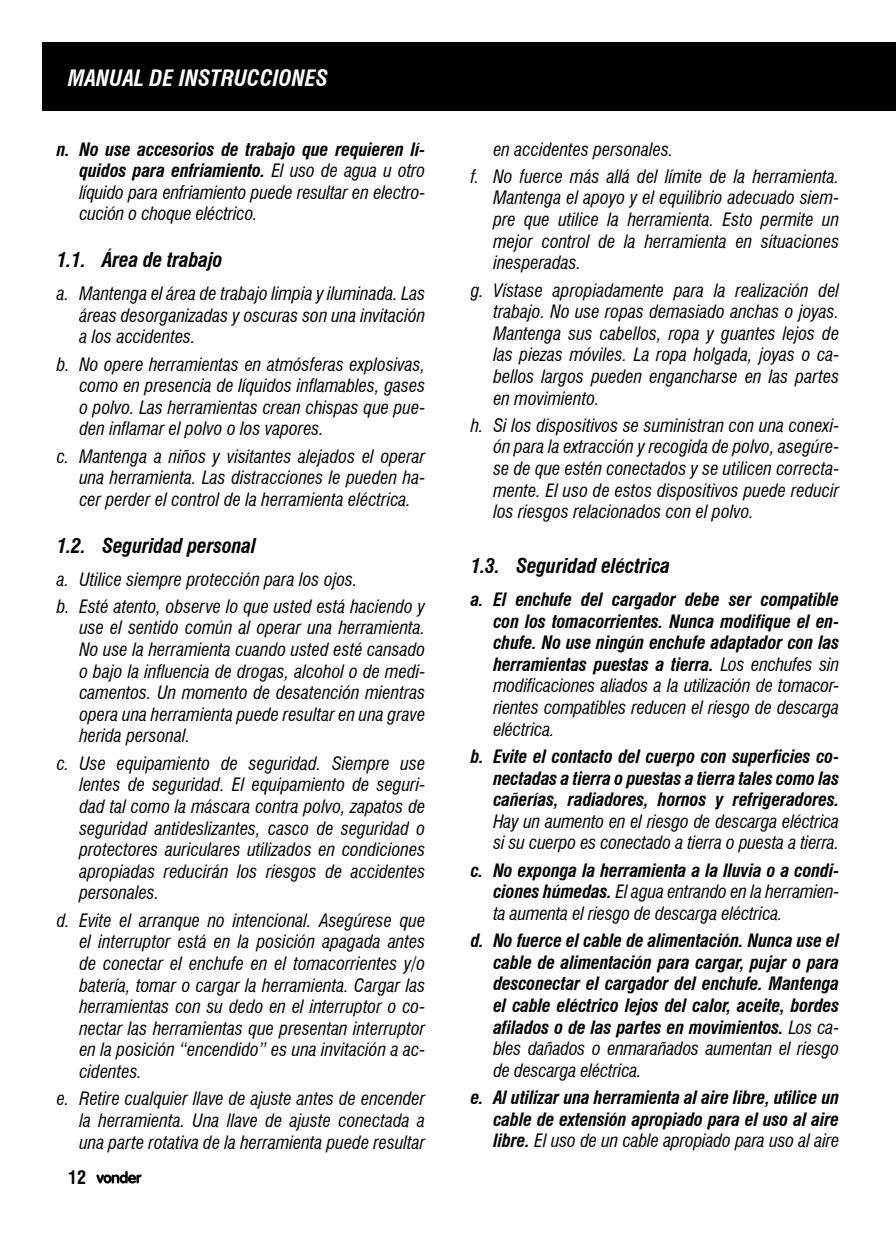
<style>
.page{position:relative;width:896px;height:1248px;background:#fff}
.page>*{position:absolute;margin:0;border:0;box-sizing:border-box;transform-origin:0 0}
.t1{font:italic 700 condensed 22px "Swiss 721 BT";color:#fff}
.t2{font:italic 700 condensed 20px "Swiss 721 BT";letter-spacing:-.01em;color:#000}
.t3{font:italic condensed 18px/21.6px "Swiss 721 BT";color:#000;text-align:justify}
.t4{font:italic 700 condensed 18px/21.6px "Swiss 721 BT";letter-spacing:-.01em;color:#000;text-align:justify}
.t5{font:700 condensed 18px "Swiss 721 BT";color:#000}
.s1{font-weight:700}
.s2{font-weight:400}
</style>
<div class="page">
<div style="left:867px;top:43px;width:29px;height:68px;background:#000"></div>
<div style="left:43px;top:43px;width:824px;height:68px;background:#000"></div>
<svg style="left:96px;top:1170px;width:46px;height:13px"></svg>
<p class="t1" style="left:68px;top:64px;width:262px">MANUAL DE INSTRUCCIONES</p>
<p class="t3" style="left:79px;top:138px;width:347px;text-indent:-23px"><span class="s1">n. No use accesorios de trabajo que requieren lí&shy;quidos para enfriamiento.</span> El uso de agua u otro líquido para enfriamiento puede resultar en electro&shy;cución o choque eléctrico.</p>
<p class="t2" style="left:57px;top:248px;width:168px">1.1. Área de trabajo</p>
<p class="t3" style="left:79px;top:282px;width:347px;text-indent:-23px">a. Mantenga el área de trabajo limpia y iluminada. Las áreas desorganizadas y oscuras son una invitación a los accidentes.</p>
<p class="t3" style="left:79px;top:353px;width:347px;text-indent:-23px">b. No opere herramientas en atmósferas explosivas, como en presencia de líquidos inflamables, gases o polvo. Las herramientas crean chispas que pue&shy;den inflamar el polvo o los vapores.</p>
<p class="t3" style="left:79px;top:445px;width:347px;text-indent:-23px">c. Mantenga a niños y visitantes alejados el operar una herramienta. Las distracciones le pueden ha&shy;cer perder el control de la herramienta eléctrica.</p>
<p class="t2" style="left:57px;top:533px;width:201px">1.2. Seguridad personal</p>
<p class="t3" style="left:57px;top:565px;width:370px;line-height:27.2px">a. Utilice siempre protección para los ojos.<br>b. Esté atento, observe lo que usted está haciendo y</p>
<p class="t3" style="left:79px;top:617px;width:347px">use el sentido común al operar una herramienta.<br>No use la herramienta cuando usted esté cansado o bajo la influencia de drogas, alcohol o de medi&shy;camentos. Un momento de desatención mientras opera una herramienta puede resultar en una grave herida personal.</p>
<p class="t3" style="left:79px;top:752px;width:347px;text-indent:-23px">c. Use equipamiento de seguridad. Siempre use lentes de seguridad. El equipamiento de seguri&shy;dad tal como la máscara contra polvo, zapatos de seguridad antideslizantes, casco de seguridad o protectores auriculares utilizados en condiciones apropiadas reducirán los riesgos de accidentes personales.</p>
<p class="t3" style="left:79px;top:909px;width:347px;text-indent:-23px">d. Evite el arranque no intencional. Asegúrese que el interruptor está en la posición apagada antes de conectar el enchufe en el tomacorrientes y/o batería, tomar o cargar la herramienta. Cargar las herramientas con su dedo en el interruptor o co&shy;nectar las herramientas que presentan interruptor en la posición “encendido” es una invitación a ac&shy;cidentes.</p>
<p class="t3" style="left:79px;top:1087px;width:347px;text-indent:-23px">e. Retire cualquier llave de ajuste antes de encender la herramienta. Una llave de ajuste conectada a una parte rotativa de la herramienta puede resultar</p>
<p class="t5" style="left:68px;top:1166px;width:19px">12</p>
<p class="t3" style="left:471px;top:135px;width:370px;line-height:27.2px;text-indent:23px">en accidentes personales.<br>f. No fuerce más allá del límite de la herramienta.</p>
<p class="t3" style="left:493px;top:187px;width:347px">Mantenga el apoyo y el equilibrio adecuado siem&shy;pre que utilice la herramienta. Esto permite un mejor control de la herramienta en situaciones inesperadas.</p>
<p class="t3" style="left:493px;top:279px;width:347px;text-indent:-23px">g. Vístase apropiadamente para la realización del trabajo. No use ropas demasiado anchas o joyas.<br>Mantenga sus cabellos, ropa y guantes lejos de las piezas móviles. La ropa holgada, joyas o ca&shy;bellos largos pueden engancharse en las partes en movimiento.</p>
<p class="t3" style="left:493px;top:414px;width:347px;text-indent:-23px">h. Si los dispositivos se suministran con una conexi&shy;ón para la extracción y recogida de polvo, asegúre&shy;se de que estén conectados y se utilicen correcta&shy;mente. El uso de estos dispositivos puede reducir los riesgos relacionados con el polvo.</p>
<p class="t2" style="left:471px;top:553px;width:201px">1.3. Seguridad eléctrica</p>
<p class="t4" style="left:493px;top:588px;width:347px;text-indent:-23px">a. El enchufe del cargador debe ser compatible con los tomacorrientes. Nunca modifique el en&shy;chufe. No use ningún enchufe adaptador con las herramientas puestas a tierra. <span class="s2">Los enchufes sin modificaciones aliados a la utilización de tomacor&shy;rientes compatibles reducen el riesgo de descarga eléctrica.</span></p>
<p class="t4" style="left:493px;top:745px;width:347px;text-indent:-23px">b. Evite el contacto del cuerpo con superficies co&shy;nectadas a tierra o puestas a tierra tales como las cañerías, radiadores, hornos y refrigeradores.</p>
<p class="t3" style="left:493px;top:810px;width:347px">Hay un aumento en el riesgo de descarga eléctrica si su cuerpo es conectado a tierra o puesta a tierra.</p>
<p class="t3" style="left:493px;top:859px;width:347px;text-indent:-23px"><span class="s1">c. No exponga la herramienta a la lluvia o a condi&shy;ciones húmedas.</span> El agua entrando en la herramien&shy;ta aumenta el riesgo de descarga eléctrica.</p>
<p class="t4" style="left:493px;top:929px;width:347px;text-indent:-23px">d. No fuerce el cable de alimentación. Nunca use el cable de alimentación para cargar, pujar o para desconectar el cargador del enchufe. Mantenga el cable eléctrico lejos del calor, aceite, bordes afilados o de las partes en movimientos. <span class="s2">Los ca&shy;bles dañados o enmarañados aumentan el riesgo de descarga eléctrica.</span></p>
<p class="t4" style="left:493px;top:1086px;width:347px;text-indent:-23px">e. Al utilizar una herramienta al aire libre, utilice un cable de extensión apropiado para el uso al aire libre. <span class="s2">El uso de un cable apropiado para uso al aire</span></p>
</div>
